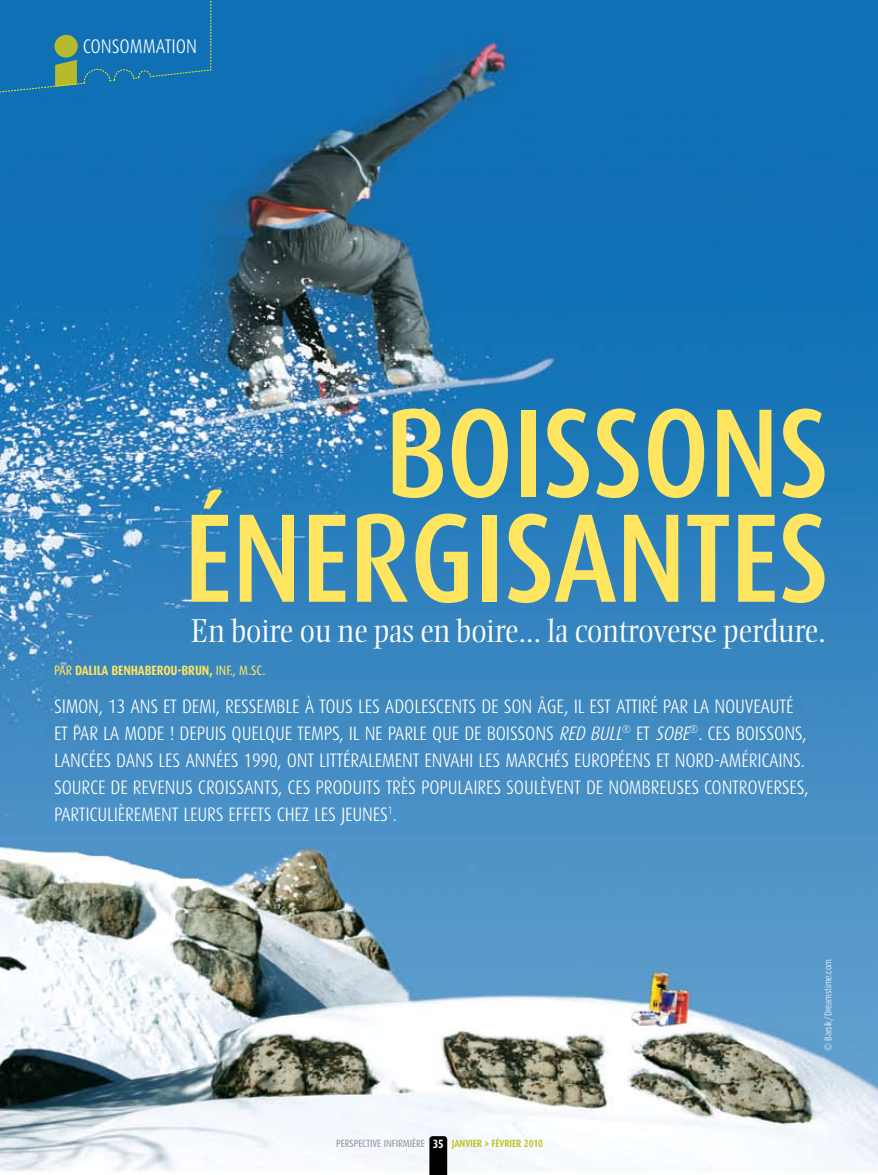
<style>
.page{position:relative;width:878px;height:1175px;background:#fff}
.page>*{position:absolute;margin:0;border:0;box-sizing:border-box;transform-origin:0 0}
.t1{font:500 126.3px/105px "Dax Condensed";letter-spacing:-.01em;color:#ffe560;text-align:right}
.t2{font:300 32.25px "Ellington";color:#fff}
.t3{font:300 19.65px "Dax Condensed";color:#fff}
.t4{font:300 19.5px/27px "Dax Condensed";letter-spacing:-.01em;color:#fff}
.t5{font:700 13.5px "Dax Condensed";letter-spacing:-.01em;color:#ffe560}
.t6{font:700 12px "Dax Condensed";color:#fff}
.t7{font:10.5px "Dax Condensed";letter-spacing:-.01em;color:#939598}
.t8{font:700 10.5px "Dax Condensed";letter-spacing:-.01em;color:#bfc529}
.t9{font:300 9.75px "Dax Condensed";letter-spacing:-.01em;color:#fff}
.s1{font-weight:400}
.s2{font-style:italic}
.s3{font-family:"Unit"}
</style>
<div class="page">
<img style="left:0;top:0;width:878px;height:1174px">
<svg style="left:429px;top:1136px;width:18px;height:38px"></svg>
<svg style="left:0;top:0;width:211px;height:93px;background:#1874ad"></svg>
<p class="t3" style="left:83px;top:35px;width:18px">CONSO</p>
<p class="t3" style="left:130px;top:35px;width:51px">MMATION</p>
<h1 class="t1" style="left:183px;top:402px;width:647px">BOISSONS<br>ÉN ERGISANTES</h1>
<h2 class="t2" style="left:190px;top:613px;width:636px">En boire ou ne pas en boire... la controverse perdure.</h2>
<p class="t5" style="left:54px;top:663px;width:213px"><span class="s1">PAR</span> DALILA BENHABEROU-BRUN, <span class="s1">IN F., M.SC.</span></p>
<p class="t4" style="left:54px;top:693px;width:754px">SIMON, 13 ANS ET DEMI, RESSEMBLE À TOUS LES ADOLESCENTS DE SON ÂGE, IL EST ATTIRÉ PAR LA NOUVEAUTÉ<br>ET PAR LA MODE ! DEPU IS QU ELQU E TEMPS, IL NE PARLE QU E DE BOISSONS <span class="s2">RED BULL</span><sup>®</sup> ET <span class="s2">SOBE</span><sup>®</sup>. CES BOISSONS,<br>LANCÉES DANS LES ANNÉES 1990, ONT LITTÉRAL</p>
<p class="t4" style="left:375px;top:747px;width:141px">EMENT ENVAH I LES MARCHÉ</p>
<p class="t4" style="left:561px;top:747px;width:169px">S EUROPÉENS ET NORD-AMÉR</p>
<p class="t4" style="left:757px;top:747px;width:49px">ICAINS.</p>
<p class="t4" style="left:54px;top:774px;width:395px">SOURCE DE REVENUS CROISSANTS, CES PRODU ITS TRÈS POPULA</p>
<p class="t4" style="left:473px;top:774px;width:337px">IRES SOULÈVENT DE NOMBREUSES CONTROVERSES,</p>
<p class="t4" style="left:54px;top:801px;width:344px">PARTICULIÈREMENT LEURS EFFETS CH EZ LES JEUNES<sup>1</sup>.</p>
<p class="t7" style="left:336px;top:1138px;width:90px">PERSPECTIVE IN FIRMIÈRE</p>
<p class="t8" style="left:451px;top:1138px;width:93px">JANVIER <span class="s3">&gt;</span> FÉVRIER 2010</p>
<p class="t6" style="left:433px;top:1137px;width:12px">35</p>
<p class="t9" style="left:822px;top:1051px;width:93px;rotate:-90deg">© BARSIK/DREAMSTIME.COM</p>
</div>
